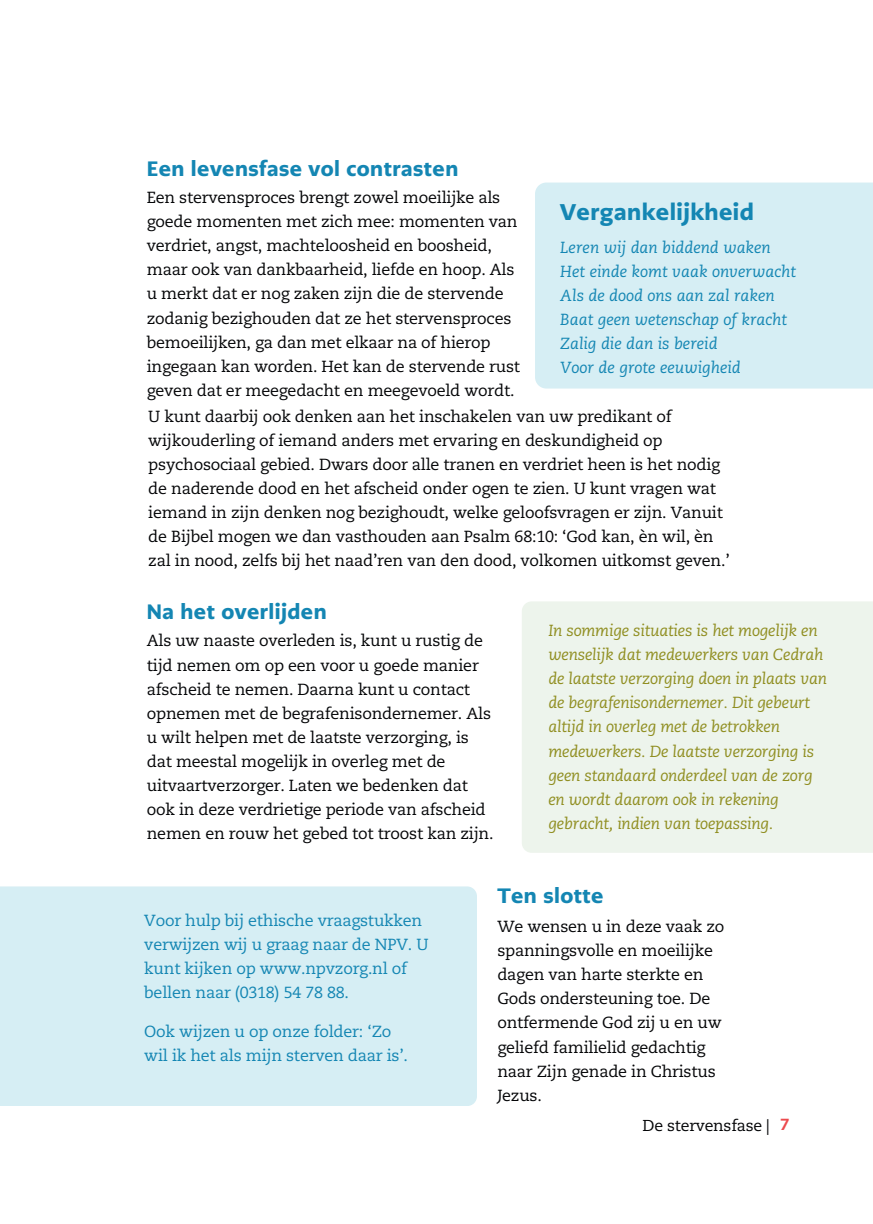
<style>
.page{position:relative;width:873px;height:1224px;background:#fff}
.page>*{position:absolute;margin:0;border:0;box-sizing:border-box;transform-origin:0 0}
.t1{font:900 22.6px "PMN Caecilia Sans Text";letter-spacing:.02em;color:#1486b3}
.t2{font:900 20.8px "PMN Caecilia Sans Text";letter-spacing:.02em;color:#1486b3}
.t3{font:16px/24px "Caecilia LT Pro 55 Roman";letter-spacing:-.015em;color:#040507}
.t4{font:italic 16px/24px "Caecilia LT Pro 56";letter-spacing:-.015em;color:#908e21}
.t5{font:16px/24px "Caecilia LT Pro 55 Roman";letter-spacing:-.015em;color:#1486b3}
.t6{font:italic 16px/24px "Caecilia LT Pro 56";color:#1486b3}
.t7{font:800 16px "Caecilia LT Pro 85";color:#ec4a4e}
.t8{font:15.8px "Caecilia LT Pro 55 Roman";letter-spacing:-.015em;color:#040507}
</style>
<div class="page">
<div style="left:535px;top:183px;width:338px;height:206px;background:#d6eef4"></div>
<div style="left:0;top:886px;width:477px;height:220px;background:#d6eef4"></div>
<div style="left:522px;top:601px;width:351px;height:252px;background:#edf4ec"></div>
<h2 class="t2" style="left:147px;top:155px;width:313px">Een levensfase vol contrasten</h2>
<p class="t3" style="left:147px;top:185px;width:375px">Een stervensproces brengt zowel moeilijke als goede momenten met zich mee: momenten van verdriet, angst, machteloosheid en boosheid, maar ook van dankbaarheid, liefde en hoop. Als u merkt dat er nog zaken zijn die de stervende zodanig bezighouden dat ze het stervensproces bemoeilijken, ga dan met elkaar na of hierop ingegaan kan worden. Het kan de stervende rust geven dat er meegedacht en meegevoeld wordt.</p>
<p class="t3" style="left:148px;top:404px;width:583px">U kunt daarbij ook denken aan het inschakelen van uw predikant of wijkouderling of iemand anders met ervaring en deskundigheid op psychosociaal gebied. Dwars door alle tranen en verdriet heen is het nodig de naderende dood en het afscheid onder ogen te zien. U kunt vragen wat iemand in zijn denken nog bezighoudt, welke geloofsvragen er zijn. Vanuit de Bijbel mogen we dan vasthouden aan Psalm 68:10: ‘God kan, èn wil, èn zal in nood, zelfs bij het naad’ren van den dood, volkomen uitkomst geven.’</p>
<h2 class="t2" style="left:147px;top:598px;width:181px">Na het overlijden</h2>
<h1 class="t1" style="left:560px;top:197px;width:195px">Vergankelijkheid</h1>
<p class="t6" style="left:560px;top:235px;width:237px">Leren wij dan biddend waken<br>Het einde komt vaak onverwacht<br>Als de dood ons aan zal raken<br>Baat geen wetenschap of kracht<br>Zalig die dan is bereid<br>Voor de grote eeuwigheid</p>
<p class="t4" style="left:548px;top:618px;width:280px">In sommige situaties is het mogelijk en wenselijk dat medewerkers van Cedrah de laatste verzorging doen in plaats van de begrafenisondernemer. Dit gebeurt altijd in overleg met de betrokken medewerkers. De laatste verzorging is geen standaard onderdeel van de zorg en wordt daarom ook in rekening gebracht, indien van toepassing.</p>
<p class="t3" style="left:147px;top:629px;width:348px">Als uw naaste overleden is, kunt u rustig de tijd nemen om op een voor u goede manier afscheid te nemen. Daarna kunt u contact opnemen met de begrafenisondernemer. Als u wilt helpen met de laatste verzorging, is dat meestal mogelijk in overleg met de uitvaartverzorger. Laten we bedenken dat ook in deze verdrietige periode van afscheid nemen en rouw het gebed tot troost kan zijn.</p>
<p class="t5" style="left:144px;top:908px;width:286px">Voor hulp bij ethische vraagstukken verwijzen wij u graag naar de NPV. U kunt kijken op www.npvzorg.nl of bellen naar (0318) 54 78 88.</p>
<p class="t5" style="left:144px;top:1019px;width:265px">Ook wijzen u op onze folder: ‘Zo wil ik het als mijn sterven daar is’.</p>
<h2 class="t2" style="left:497px;top:881px;width:108px">Ten slotte</h2>
<p class="t3" style="left:497px;top:914px;width:228px">We wensen u in deze vaak zo spanningsvolle en moeilijke dagen van harte sterkte en<br>Gods ondersteuning toe. De ontfermende God zij u en uw geliefd familielid gedachtig naar Zijn genade in Christus<br>Jezus.</p>
<p class="t8" style="left:643px;top:1115px;width:129px">De stervensfase |</p>
<p class="t7" style="left:780px;top:1113px;width:11px">7</p>
</div>
